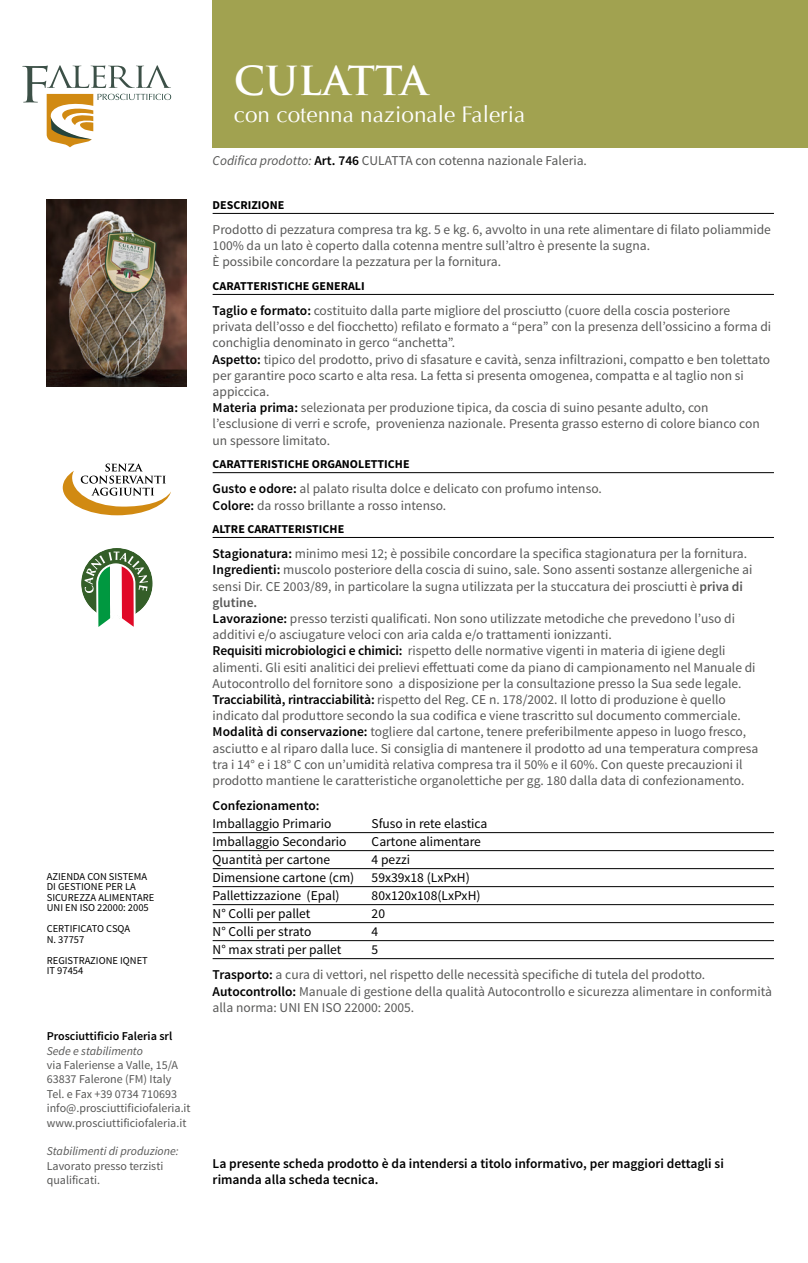
<style>
.page{position:relative;width:808px;height:1263px;background:#fff}
.page>*{position:absolute;margin:0;border:0;box-sizing:border-box;transform-origin:0 0}
.t1{font:700 39px "Trajan Pro";color:#fff}
.t2{font:22.5px "Optima";color:#fff}
.t3{font:13.5px/16.2px "Source Sans Pro";color:#575756}
.t4{font:13.5px "Source Sans Pro";color:#000}
.t5{font:600 13.5px/16.2px "Source Sans Pro";color:#000}
.t6{font:12px/14.4px "Source Sans Pro";color:#575756}
.t7{font:700 12px "Source Sans Pro";color:#000}
.t8{font:italic 12px "Source Sans Pro";color:#575756}
.t9{font:600 12px "Source Sans Pro";color:#000}
.t10{font:10.5px/10.5px "Source Sans Pro";color:#000}
.s1{font-style:italic}
.s2{font-weight:600;color:#000}
.s3{font-weight:600}
.s4{color:#000}
</style>
<div class="page">
<hr style="left:213px;top:213px;width:561px;height:1px;background:#000">
<hr style="left:213px;top:294px;width:561px;height:1px;background:#000">
<hr style="left:213px;top:472px;width:561px;height:1px;background:#000">
<hr style="left:213px;top:537px;width:561px;height:1px;background:#000">
<hr style="left:213px;top:832px;width:561px;height:1px;background:#000">
<hr style="left:213px;top:850px;width:561px;height:1px;background:#000">
<hr style="left:213px;top:868px;width:561px;height:1px;background:#000">
<hr style="left:213px;top:886px;width:561px;height:1px;background:#000">
<hr style="left:213px;top:904px;width:561px;height:1px;background:#000">
<hr style="left:213px;top:922px;width:561px;height:1px;background:#000">
<hr style="left:213px;top:940px;width:561px;height:1px;background:#000">
<hr style="left:213px;top:958px;width:561px;height:1px;background:#000">
<div style="left:213px;top:0;width:595px;height:147px;background:#a1a250"></div>
<img style="left:171px;top:200px;width:16px;height:187px">
<svg style="left:22px;top:65px;width:149px;height:562px"></svg>
<p class="t10" style="left:47px;top:871px;width:109px">AZIENDA CON SISTEMA<br>DI GESTIONE PER LA<br>SICUREZZA ALIMENTARE<br>UNI EN ISO 22000: 2005</p>
<p class="t10" style="left:47px;top:923px;width:85px">CERTIFICATO CSQA<br>N. 37757</p>
<p class="t10" style="left:47px;top:955px;width:103px">REGISTRAZIONE IQNET<br>IT 97454</p>
<h1 class="t1" style="left:234px;top:57px;width:195px">CULATTA</h1>
<h2 class="t2" style="left:234px;top:102px;width:293px">con cotenna nazionale Faleria</h2>
<p class="t3" style="left:213px;top:153px;width:376px"><span class="s1">Codifica prodotto:</span> <span class="s2">Art. 746</span> CULATTA con cotenna nazionale Faleria.</p>
<p class="t7" style="left:213px;top:197px;width:73px">DESCRIZIONE</p>
<p class="t3" style="left:213px;top:222px;width:560px">Prodotto di pezzatura compresa tra kg. 5 e kg. 6, avvolto in una rete alimentare di filato poliammide<br>100% da un lato è coperto dalla cotenna mentre sull’altro è presente la sugna.<br>È possibile concordare la pezzatura per la fornitura.</p>
<p class="t7" style="left:213px;top:278px;width:154px">CARATTERISTICHE GENERALI</p>
<p class="t3" style="left:213px;top:303px;width:560px"><span class="s2">Taglio e formato:</span> costituito dalla parte migliore del prosciutto (cuore della coscia posteriore privata dell’osso e del fiocchetto) refilato e formato a “pera” con la presenza dell’ossicino a forma di conchiglia denominato in gerco “anchetta”.<br><span class="s2">Aspetto:</span> tipico del prodotto, privo di sfasature e cavità, senza infiltrazioni, compatto e ben tolettato per garantire poco scarto e alta resa. La fetta si presenta omogenea, compatta e al taglio non si appiccica.<br><span class="s2">Materia prima:</span> selezionata per produzione tipica, da coscia di suino pesante adulto, con l’esclusione di verri e scrofe, provenienza nazionale. Presenta grasso esterno di colore bianco con un spessore limitato.</p>
<p class="t7" style="left:213px;top:456px;width:198px">CARATTERISTICHE ORGANOLETTICHE</p>
<p class="t3" style="left:213px;top:481px;width:391px"><span class="s2">Gusto e odore:</span> al palato risulta dolce e delicato con profumo intenso.<br><span class="s2">Colore:</span> da rosso brillante a rosso intenso.</p>
<p class="t7" style="left:213px;top:521px;width:133px">ALTRE CARATTERISTICHE</p>
<p class="t3" style="left:213px;top:546px;width:547px"><span class="s2">Stagionatura:</span> minimo mesi 12; è possibile concordare la specifica stagionatura per la fornitura.<br><span class="s2">Ingredienti:</span> muscolo posteriore della coscia di suino, sale. Sono assenti sostanze allergeniche ai sensi Dir. CE 2003/89, in particolare la sugna utilizzata per la stuccatura dei prosciutti è <span class="s3">priva di glutine.<br></span><span class="s2">Lavorazione:</span> presso terzisti qualificati. Non sono utilizzate metodiche che prevedono l’uso di additivi e/o asciugature veloci con aria calda e/o trattamenti ionizzanti.<br><span class="s2">Requisiti microbiologici e chimici:</span> rispetto delle normative vigenti in materia di igiene degli alimenti. Gli esiti analitici dei prelievi effettuati come da piano di campionamento nel Manuale di Autocontrollo del fornitore sono a disposizione per la consultazione presso la Sua sede legale.<br><span class="s2">Tracciabilità, rintracciabilità:</span> rispetto del Reg. CE n. 178/2002. Il lotto di produzione è quello indicato dal produttore secondo la sua codifica e viene trascritto sul documento commerciale.<br><span class="s2">Modalità di conservazione:</span> togliere dal cartone, tenere preferibilmente appeso in luogo fresco, asciutto e al riparo dalla luce. Si consiglia di mantenere il prodotto ad una temperatura compresa tra i 14° e i 18° C con un’umidità relativa compresa tra il 50% e il 60%. Con queste precauzioni il prodotto mantiene le caratteristiche organolettiche per gg. 180 dalla data di confezionamento.</p>
<p class="t5" style="left:213px;top:798px;width:108px">Confezionamento:</p>
<p class="t4" style="left:213px;top:815px;width:120px">Imballaggio Primario</p>
<p class="t4" style="left:372px;top:815px;width:117px">Sfuso in rete elastica</p>
<p class="t4" style="left:213px;top:833px;width:135px">Imballaggio Secondario</p>
<p class="t4" style="left:372px;top:833px;width:111px">Cartone alimentare</p>
<p class="t4" style="left:213px;top:851px;width:119px">Quantità per cartone</p>
<p class="t4" style="left:372px;top:851px;width:40px">4 pezzi</p>
<p class="t4" style="left:213px;top:869px;width:143px">Dimensione cartone (cm)</p>
<p class="t4" style="left:372px;top:869px;width:100px">59x39x18 (LxPxH)</p>
<p class="t4" style="left:213px;top:887px;width:128px">Pallettizzazione (Epal)</p>
<p class="t4" style="left:372px;top:887px;width:110px">80x120x108(LxPxH)</p>
<p class="t4" style="left:213px;top:905px;width:99px">N° Colli per pallet</p>
<p class="t4" style="left:372px;top:905px;width:15px">20</p>
<p class="t4" style="left:213px;top:923px;width:100px">N° Colli per strato</p>
<p class="t4" style="left:372px;top:923px;width:8px">4</p>
<p class="t4" style="left:213px;top:941px;width:130px">N° max strati per pallet</p>
<p class="t3" style="left:213px;top:937px;width:494px;line-height:25.2px;text-indent:159px"><span class="s4">5<br></span><span class="s2">Trasporto:</span> a cura di vettori, nel rispetto delle necessità specifiche di tutela del prodotto.</p>
<p class="t3" style="left:213px;top:983px;width:561px"><span class="s2">Autocontrollo:</span> Manuale di gestione della qualità Autocontrollo e sicurezza alimentare in conformità alla norma: UNI EN ISO 22000: 2005.</p>
<p class="t9" style="left:47px;top:1029px;width:127px">Prosciuttificio Faleria srl</p>
<p class="t8" style="left:47px;top:1043px;width:98px">Sede e stabilimento</p>
<p class="t6" style="left:47px;top:1058px;width:145px">via Faleriense a Valle, 15/A<br>63837 Falerone (FM) Italy<br>Tel. e Fax +39 0734 710693 info@.prosciuttificiofaleria.it www.prosciuttificiofaleria.it</p>
<p class="t8" style="left:47px;top:1144px;width:133px">Stabilimenti di produzione:</p>
<p class="t6" style="left:47px;top:1159px;width:118px">Lavorato presso terzisti qualificati.</p>
<p class="t5" style="left:213px;top:1156px;width:513px">La presente scheda prodotto è da intendersi a titolo informativo, per maggiori dettagli si rimanda alla scheda tecnica.</p>
</div>
